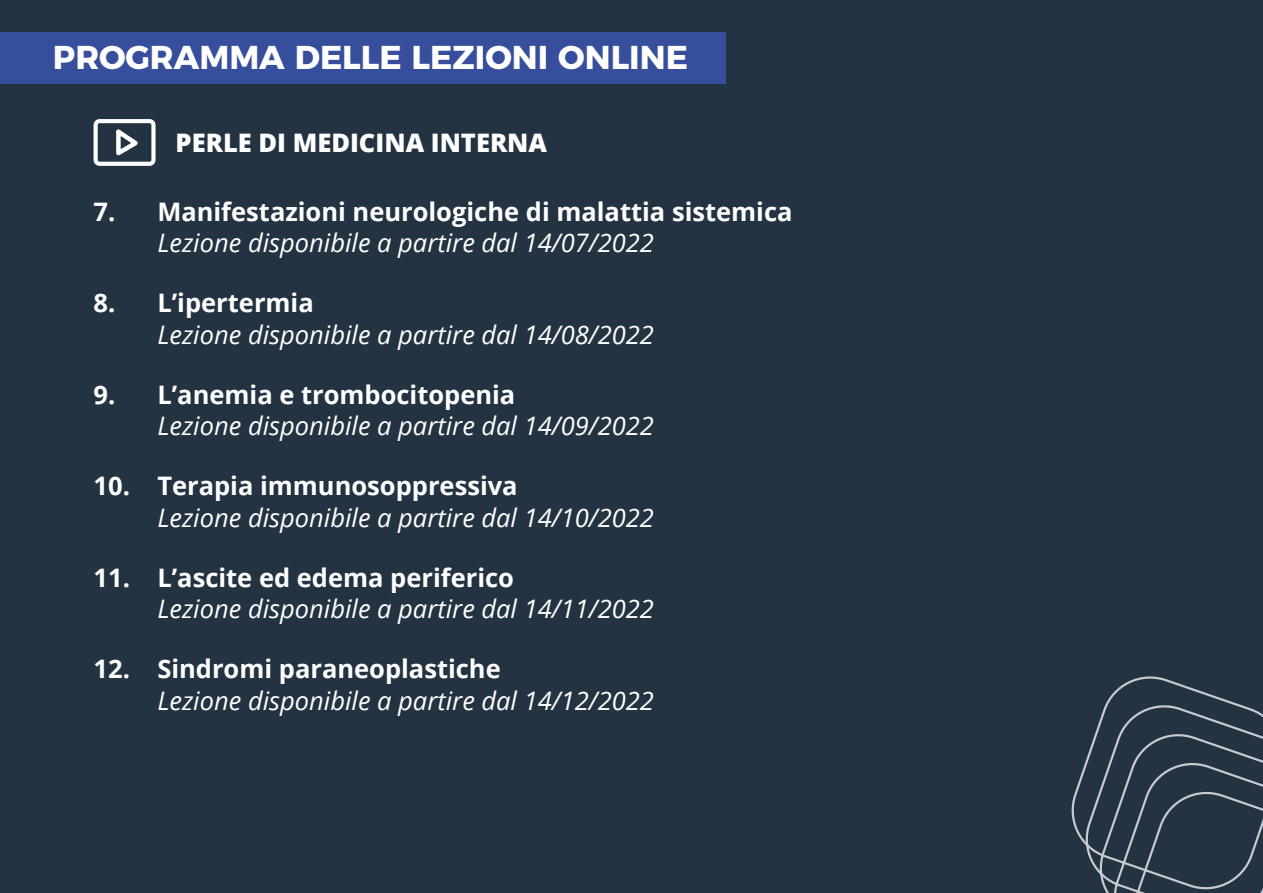
<style>
.page{position:relative;width:1263px;height:893px;background:#233342}
.page>*{position:absolute;margin:0;border:0;box-sizing:border-box;transform-origin:0 0}
.Big_Title{font:700 33px "Montserrat";color:#fff}
.Big_Title-2{font:italic 25.5px "Open Sans";color:#fff}
.t1{font:700 25.5px "Open Sans";color:#fff}
.Big_Title-3{font:800 25.5px "Open Sans";color:#fff}
</style>
<div class="page">
<div style="left:0;top:32px;width:725px;height:52px;background:#374e9d"></div>
<svg style="left:1071px;top:676px;width:192px;height:217px"></svg>
<svg style="left:94px;top:119px;width:62px;height:47px"></svg>
<p class="Big_Title" style="left:53px;top:30px;width:636px">PROGRAMMA DELLE LEZIONI ONLINE</p>
<p class="Big_Title-3" style="left:176px;top:124px;width:373px">PERLE DI MEDICINA INTERNA</p>
<p class="t1" style="left:94px;top:193px;width:700px">7. Manifestazioni neurologiche di malattia sistemica</p>
<p class="Big_Title-2" style="left:157px;top:225px;width:498px">Lezione disponibile a partire dal 14/07/2022</p>
<p class="t1" style="left:94px;top:285px;width:222px">8. L’ipertermia</p>
<p class="Big_Title-2" style="left:157px;top:317px;width:498px">Lezione disponibile a partire dal 14/08/2022</p>
<p class="t1" style="left:94px;top:376px;width:423px">9. L’anemia e trombocitopenia</p>
<p class="Big_Title-2" style="left:157px;top:408px;width:498px">Lezione disponibile a partire dal 14/09/2022</p>
<p class="t1" style="left:94px;top:468px;width:426px">10. Terapia immunosoppressiva</p>
<p class="Big_Title-2" style="left:157px;top:500px;width:498px">Lezione disponibile a partire dal 14/10/2022</p>
<p class="t1" style="left:94px;top:559px;width:422px">11. L’ascite ed edema periferico</p>
<p class="Big_Title-2" style="left:157px;top:591px;width:498px">Lezione disponibile a partire dal 14/11/2022</p>
<p class="t1" style="left:94px;top:651px;width:409px">12. Sindromi paraneoplastiche</p>
<p class="Big_Title-2" style="left:157px;top:683px;width:498px">Lezione disponibile a partire dal 14/12/2022</p>
</div>
